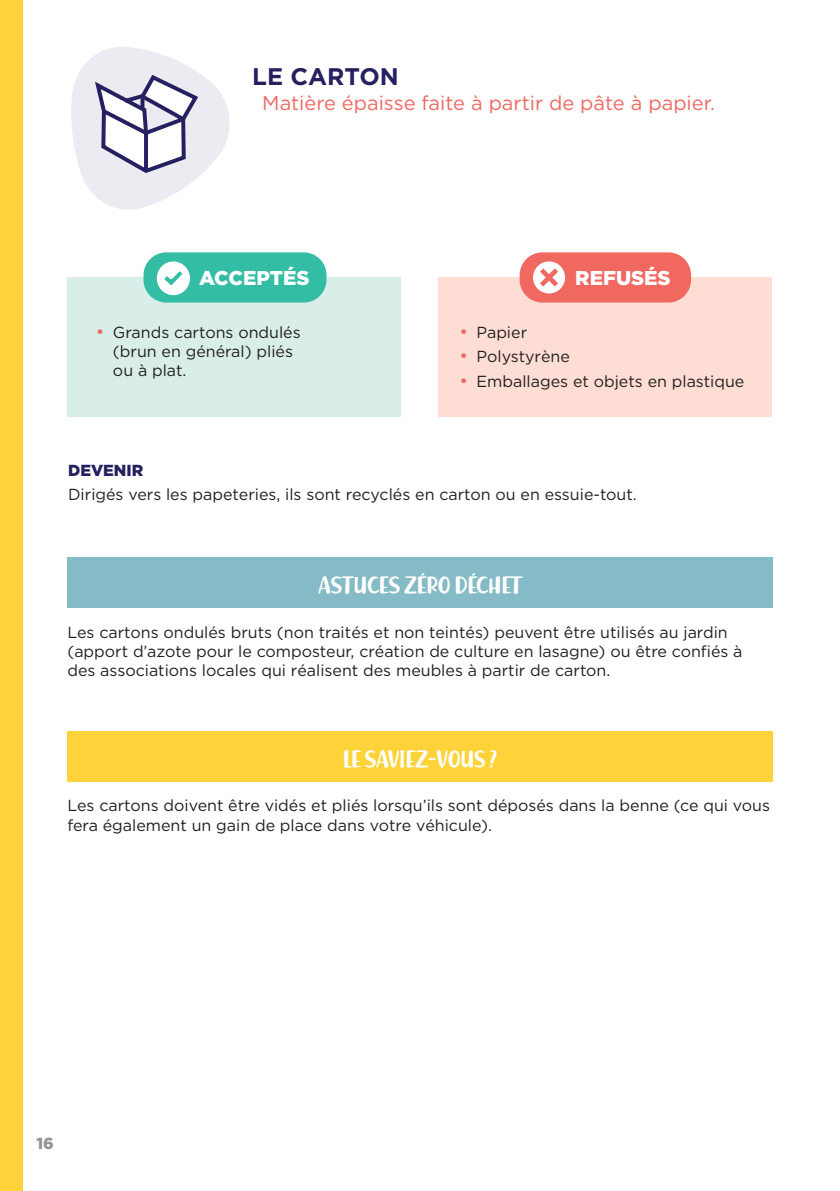
<style>
.page{position:relative;width:840px;height:1191px;background:#fff}
.page>*{position:absolute;margin:0;border:0;box-sizing:border-box;transform-origin:0 0}
.t1{font:700 24px "Gotham";color:#252161}
.t2{font:20px "Gotham";color:#f16861}
.t3{font:20px "Richela Kids";color:#fff}
.t4{font:900 20px "Gotham";color:#fff}
.t5{font:16px/19.2px "Gotham";color:#231f20}
.t6{font:900 16px "Gotham";color:#252161}
.t7{font:900 16px "Gotham";color:#939598}
.s1{font-size:18px;color:#f16861}
</style>
<div class="page">
<div style="left:0;top:0;width:23px;height:1191px;background:#fed339"></div>
<svg style="left:71px;top:47px;width:159px;height:163px"></svg>
<svg style="left:140px;top:98px;width:4px;height:10px"></svg>
<div style="left:438px;top:277px;width:333px;height:140px;background:#fdddd4"></div>
<div style="left:67px;top:277px;width:333px;height:140px;background:#daeee9"></div>
<div style="left:519px;top:252px;width:171px;height:50px;background:#f16861;border-radius:23px"></div>
<svg style="left:533px;top:261px;width:31px;height:32px"></svg>
<div style="left:143px;top:252px;width:183px;height:50px;background:#33bda5;border-radius:23px"></div>
<svg style="left:157px;top:261px;width:33px;height:34px"></svg>
<div style="left:67px;top:557px;width:705px;height:50px;background:#85bbc6"></div>
<div style="left:67px;top:731px;width:705px;height:50px;background:#fed339"></div>
<h1 class="t1" style="left:252px;top:63px;width:148px">LE CARTON</h1>
<p class="t2" style="left:262px;top:91px;width:454px">Matière épaisse faite à partir de pâte à papier.</p>
<p class="t4" style="left:199px;top:266px;width:112px">ACCEPTÉS</p>
<p class="t4" style="left:575px;top:266px;width:97px">REFUSÉS</p>
<p class="t5" style="left:113px;top:322px;width:189px;text-indent:-17px"><span class="s1">•</span> Grands cartons ondulés (brun en général) pliés ou à plat.</p>
<p class="t5" style="left:459px;top:322px;width:69px"><span class="s1">•</span> Papier</p>
<p class="t5" style="left:459px;top:347px;width:112px"><span class="s1">•</span> Polystyrène</p>
<p class="t5" style="left:459px;top:372px;width:286px"><span class="s1">•</span> Emballages et objets en plastique</p>
<p class="t6" style="left:68px;top:460px;width:77px">DEVENIR</p>
<p class="t5" style="left:68px;top:485px;width:570px">Dirigés vers les papeteries, ils sont recyclés en carton ou en essuie-tout.</p>
<p class="t3" style="left:319px;top:573px;width:203px">ASTUCES ZÉRO DÉCHET</p>
<p class="t5" style="left:67px;top:622px;width:676px">Les cartons ondulés bruts (non traités et non teintés) peuvent être utilisés au jardin (apport d’azote pour le composteur, création de culture en lasagne) ou être confiés à des associations locales qui réalisent des meubles à partir de carton.</p>
<p class="t3" style="left:343px;top:746px;width:155px">LE SAVIEZ-VOUS ?</p>
<p class="t5" style="left:67px;top:796px;width:703px">Les cartons doivent être vidés et pliés lorsqu’ils sont déposés dans la benne (ce qui vous fera également un gain de place dans votre véhicule).</p>
<p class="t7" style="left:37px;top:1133px;width:19px">16</p>
</div>
